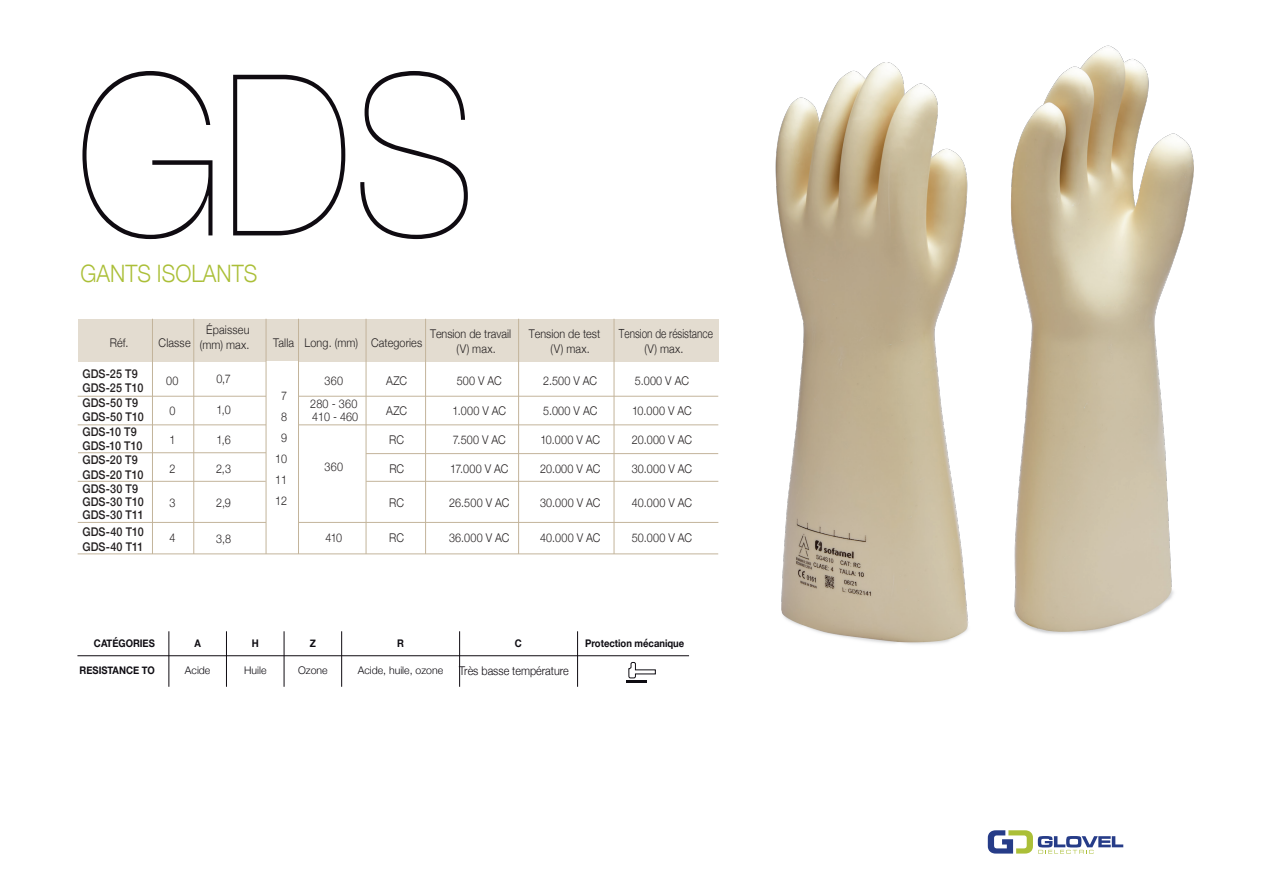
<style>
.page{position:relative;width:1263px;height:893px;background:#fff}
.page>*{position:absolute;margin:0;border:0;box-sizing:border-box;transform-origin:0 0}
.t1{font:200 225px "Helvetica Neue";color:#0f0b11;scale:.9 1}
.t2{font:300 24px "Helvetica Neue";color:#abbf38;scale:.9 1}
.t3{font:300 12.6px "Helvetica Neue";color:#231f20;scale:.8 1}
.t4{font:300 12px/21px "Helvetica Neue";letter-spacing:.01em;color:#231f20;text-align:center;scale:.9 1}
.t5{font:500 12px/14.4px "Helvetica Neue";letter-spacing:.015em;color:#231f20;scale:.9 1}
.t6{font:300 12px "Helvetica Neue";color:#0f0b11;scale:.9 1}
.t7{font:700 10.5px "Helvetica Neue";color:#0e0c12;scale:.9 1}
.t8{font:300 10.5px "Helvetica Neue";color:#0e0c12}
</style>
<div class="page">
<img style="left:775px;top:45px;width:419px;height:600px">
<svg style="left:988px;top:830px;width:135px;height:24px"></svg>
<hr style="left:626px;top:680px;width:21px;height:3px;background:#0e0c12">
<svg style="left:628px;top:662px;width:28px;height:16px"></svg>
<hr style="left:77px;top:655px;width:612px;height:1px;background:#0f0b11">
<hr style="left:169px;top:631px;width:1px;height:56px;background:#0f0b11">
<hr style="left:226px;top:631px;width:1px;height:56px;background:#0f0b11">
<hr style="left:284px;top:631px;width:1px;height:56px;background:#0f0b11">
<hr style="left:341px;top:631px;width:1px;height:56px;background:#0f0b11">
<hr style="left:459px;top:631px;width:1px;height:56px;background:#0f0b11">
<hr style="left:577px;top:631px;width:1px;height:56px;background:#0f0b11">
<div style="left:78px;top:319px;width:640px;height:42px;background:#e3dcd0"></div>
<hr style="left:152px;top:319px;width:1px;height:235px;background:#c3b49b">
<hr style="left:366px;top:319px;width:1px;height:235px;background:#c3b49b">
<hr style="left:425px;top:319px;width:1px;height:235px;background:#c3b49b">
<hr style="left:518px;top:319px;width:1px;height:235px;background:#c3b49b">
<hr style="left:614px;top:319px;width:1px;height:235px;background:#c3b49b">
<hr style="left:78px;top:396px;width:220px;height:1px;background:#c3b49b">
<hr style="left:298px;top:396px;width:420px;height:1px;background:#c3b49b">
<hr style="left:78px;top:424px;width:220px;height:1px;background:#c3b49b">
<hr style="left:299px;top:424px;width:419px;height:1px;background:#c3b49b">
<hr style="left:78px;top:452px;width:188px;height:1px;background:#c3b49b">
<hr style="left:366px;top:453px;width:352px;height:1px;background:#c3b49b">
<hr style="left:78px;top:481px;width:188px;height:1px;background:#c3b49b">
<hr style="left:366px;top:481px;width:352px;height:1px;background:#c3b49b">
<hr style="left:78px;top:522px;width:640px;height:1px;background:#c3b49b">
<div style="left:266px;top:361px;width:32px;height:178px;background:#fff"></div>
<hr style="left:78px;top:553px;width:640px;height:1px;background:#c3b49b">
<hr style="left:193px;top:319px;width:1px;height:235px;background:#c3b49b">
<hr style="left:266px;top:319px;width:1px;height:235px;background:#c3b49b">
<hr style="left:298px;top:319px;width:1px;height:235px;background:#c3b49b">
<h1 class="t1" style="left:76px;top:-19px;width:447px">GDS</h1>
<h2 class="t2" style="left:81px;top:254px;width:198px">GANTS ISOLANTS</h2>
<p class="t4" style="left:200px;top:322px;width:57px;line-height:15px">Épaisseu (mm) max.</p>
<p class="t4" style="left:159px;top:331px;width:37px">Classe</p>
<p class="t4" style="left:273px;top:331px;width:25px">Talla</p>
<p class="t4" style="left:371px;top:331px;width:58px">Categories</p>
<p class="t4" style="left:457px;top:325px;width:62px;line-height:15px;text-align:left;text-indent:-27px">Tension de travail (V) max.</p>
<p class="t4" style="left:551px;top:325px;width:57px;line-height:15px;text-align:left;text-indent:-22px">Tension de test (V) max.</p>
<p class="t3" style="left:619px;top:323px;width:119px">Tension de résistance</p>
<p class="t4" style="left:110px;top:331px;width:22px">Réf.</p>
<p class="t4" style="left:305px;top:331px;width:61px">Long. (mm)</p>
<p class="t4" style="left:644px;top:337px;width:45px">(V) max.</p>
<p class="t5" style="left:82px;top:366px;width:70px">GDS-25 T9<br>GDS-25 T10<br>GDS-50 T9<br>GDS-50 T10<br>GDS-10 T9<br>GDS-10 T10<br>GDS-20 T9<br>GDS-20 T10<br>GDS-30 T9</p>
<p class="t5" style="left:82px;top:494px;width:70px;line-height:13px">GDS-30 T10<br>GDS-30 T11</p>
<p class="t4" style="left:216px;top:367px;width:18px">0,7</p>
<p class="t4" style="left:166px;top:370px;width:15px">00</p>
<p class="t4" style="left:386px;top:370px;width:25px">AZC</p>
<p class="t4" style="left:457px;top:370px;width:52px">500 V AC</p>
<p class="t4" style="left:543px;top:370px;width:61px">2.500 V AC</p>
<p class="t4" style="left:635px;top:370px;width:62px">5.000 V AC</p>
<p class="t4" style="left:310px;top:369px;width:54px;line-height:23px">360<br>280 - 360</p>
<p class="t4" style="left:312px;top:406px;width:53px">410 - 460</p>
<p class="t4" style="left:275px;top:385px;width:15px">7<br>8<br>9<br>10<br>11<br>12</p>
<p class="t4" style="left:216px;top:399px;width:17px">1,0</p>
<p class="t4" style="left:169px;top:399px;width:8px">0</p>
<p class="t4" style="left:386px;top:399px;width:25px">AZC</p>
<p class="t4" style="left:453px;top:399px;width:61px">1.000 V AC</p>
<p class="t4" style="left:543px;top:399px;width:62px">5.000 V AC</p>
<p class="t4" style="left:632px;top:399px;width:68px">10.000 V AC</p>
<p class="t4" style="left:169px;top:429px;width:8px">1</p>
<p class="t4" style="left:389px;top:429px;width:18px">RC</p>
<p class="t4" style="left:453px;top:429px;width:60px">7.500 V AC</p>
<p class="t4" style="left:540px;top:429px;width:68px">10.000 V AC</p>
<p class="t4" style="left:632px;top:429px;width:68px">20.000 V AC</p>
<p class="t4" style="left:169px;top:457px;width:8px">2</p>
<p class="t4" style="left:389px;top:457px;width:18px">RC</p>
<p class="t4" style="left:450px;top:457px;width:66px">17.000 V AC</p>
<p class="t4" style="left:540px;top:457px;width:68px">20.000 V AC</p>
<p class="t4" style="left:632px;top:457px;width:68px">30.000 V AC</p>
<p class="t4" style="left:169px;top:491px;width:8px">3</p>
<p class="t4" style="left:389px;top:491px;width:18px">RC</p>
<p class="t4" style="left:449px;top:491px;width:68px">26.500 V AC</p>
<p class="t4" style="left:540px;top:491px;width:68px">30.000 V AC</p>
<p class="t4" style="left:632px;top:491px;width:68px">40.000 V AC</p>
<p class="t4" style="left:325px;top:526px;width:20px">410</p>
<p class="t4" style="left:216px;top:429px;width:17px">1,6</p>
<p class="t4" style="left:216px;top:457px;width:18px">2,3</p>
<p class="t4" style="left:216px;top:491px;width:18px">2,9</p>
<p class="t4" style="left:216px;top:528px;width:18px">3,8</p>
<p class="t4" style="left:325px;top:455px;width:22px">360</p>
<p class="t5" style="left:82px;top:524px;width:70px">GDS-40 T10<br>GDS-40 T11</p>
<p class="t4" style="left:169px;top:526px;width:8px">4</p>
<p class="t4" style="left:389px;top:526px;width:18px">RC</p>
<p class="t4" style="left:449px;top:526px;width:69px">36.000 V AC</p>
<p class="t4" style="left:540px;top:526px;width:68px">40.000 V AC</p>
<p class="t4" style="left:632px;top:526px;width:68px">50.000 V AC</p>
<p class="t7" style="left:94px;top:635px;width:69px">CATÉGORIES</p>
<p class="t7" style="left:80px;top:662px;width:85px">RESISTANCE TO</p>
<p class="t7" style="left:194px;top:635px;width:9px">A</p>
<p class="t8" style="left:185px;top:662px;width:27px">Acide</p>
<p class="t7" style="left:252px;top:635px;width:9px">H</p>
<p class="t8" style="left:244px;top:662px;width:24px">Huile</p>
<p class="t7" style="left:310px;top:635px;width:8px">Z</p>
<p class="t8" style="left:298px;top:662px;width:31px">Ozone</p>
<p class="t7" style="left:397px;top:635px;width:9px">R</p>
<p class="t8" style="left:358px;top:662px;width:87px">Acide, huile, ozone</p>
<p class="t7" style="left:515px;top:635px;width:9px">C</p>
<p class="t6" style="left:459px;top:661px;width:123px">Très basse température</p>
<p class="t7" style="left:585px;top:635px;width:112px">Protection mécanique</p>
</div>
